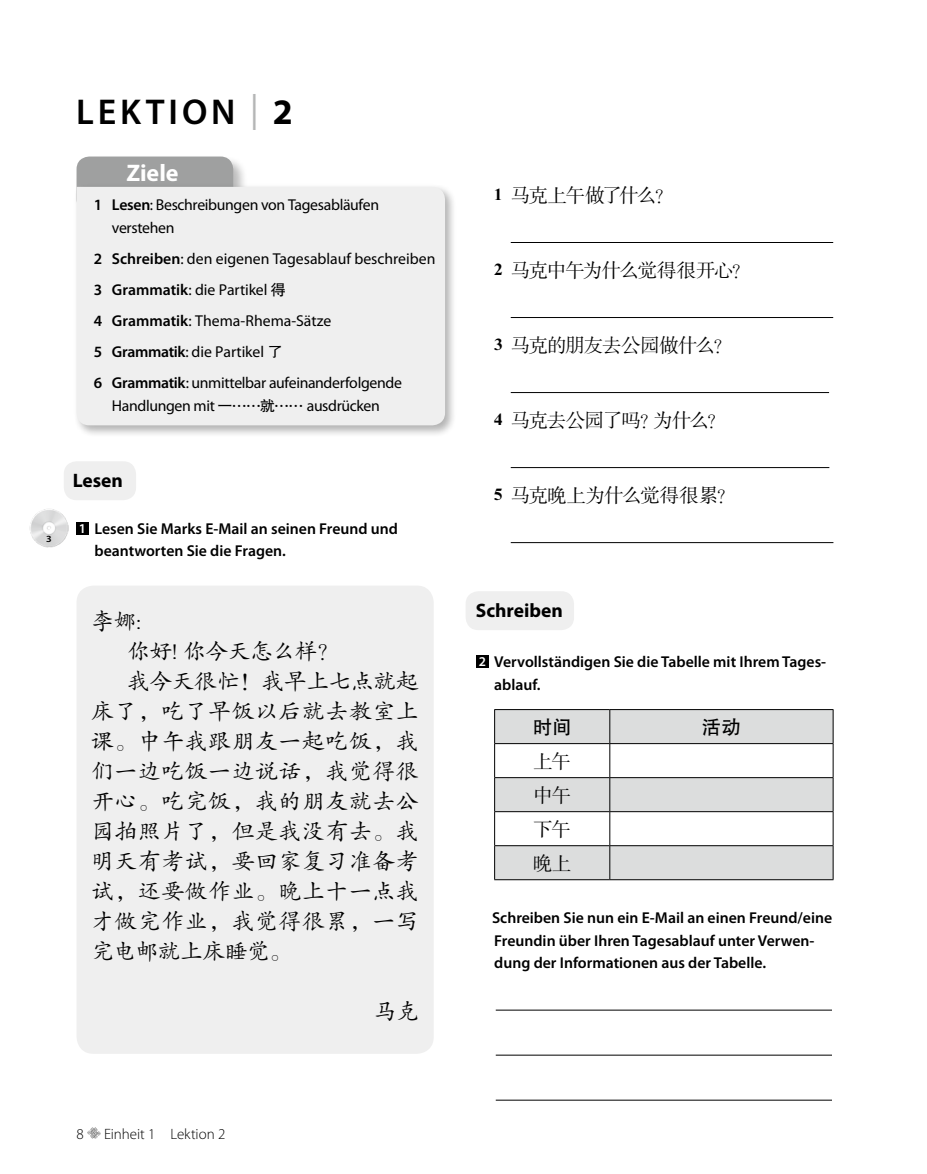
<style>
.page{position:relative;width:927px;height:1174px;background:#fff}
.page>*{position:absolute;margin:0;border:0;box-sizing:border-box;transform-origin:0 0}
.t1{font:600 36px "Myriad Pro";letter-spacing:.11em;color:#000}
.t2{font:700 24px "Myriad Pro";letter-spacing:-.005em;color:#fff}
.t3{font:22.5px "FZKTK GBK1 0";letter-spacing:.04em;color:#000}
.t4{font:22.5px "FZKTK GBK1 0";letter-spacing:-.01em;color:#000}
.t5{font:22.5px "FZKTK GBK1 0";letter-spacing:-.005em;color:#000}
.t6{font:19.5px/34px "FZSSK GBK1 0";letter-spacing:-.05em;color:#000;text-align:justify}
.t7{font:700 19.5px "Myriad Pro";color:#000}
.t8{font:19.5px "FZSSK GBK1 0";letter-spacing:-.08em;color:#000}
.t9{font:19.5px "FZHTK GBK1 0";color:#000}
.t10{font:15.75px/31px "Myriad Pro";letter-spacing:-.02em;color:#000}
.t11{font:600 15.75px/22.5px "Myriad Pro";color:#000}
.t12{font:300 15px "Myriad Pro";letter-spacing:-.005em;color:#000}
.t13{font:600 9.45px "Myriad Pro";color:#000;scale:1.11 1}
.s1{font-weight:400;color:#b5b6b6}
.s2{font-weight:700}
.s3{font-weight:600}
.s4{font-family:"FZHTK GBK1 0";font-size:15px}
.s5{font-size:13.5px;color:#fff}
.s6{font-family:"Times New Roman MT Std";font-weight:700;font-size:16.5px}
</style>
<div class="page">
<hr style="left:496px;top:1009px;width:336px;height:1px;background:#000">
<hr style="left:496px;top:1054px;width:336px;height:1px;background:#000">
<hr style="left:496px;top:1099px;width:336px;height:1px;background:#000">
<div style="left:476px;top:656px;width:12px;height:12px;background:#000"></div>
<svg style="left:495px;top:710px;width:338px;height:169px;fill:#dcdddd"></svg>
<hr style="left:494px;top:709px;width:116px;height:1px;background:#000">
<hr style="left:494px;top:710px;width:1px;height:33px;background:#000">
<hr style="left:610px;top:709px;width:223px;height:1px;background:#000">
<hr style="left:609px;top:710px;width:1px;height:33px;background:#000">
<hr style="left:833px;top:710px;width:1px;height:33px;background:#000">
<hr style="left:494px;top:743px;width:116px;height:1px;background:#000">
<hr style="left:494px;top:744px;width:1px;height:33px;background:#000">
<hr style="left:610px;top:743px;width:223px;height:1px;background:#000">
<hr style="left:609px;top:744px;width:1px;height:33px;background:#000">
<hr style="left:833px;top:744px;width:1px;height:33px;background:#000">
<hr style="left:494px;top:777px;width:116px;height:1px;background:#000">
<hr style="left:494px;top:778px;width:1px;height:33px;background:#000">
<hr style="left:610px;top:777px;width:223px;height:1px;background:#000">
<hr style="left:609px;top:778px;width:1px;height:33px;background:#000">
<hr style="left:833px;top:778px;width:1px;height:33px;background:#000">
<hr style="left:494px;top:811px;width:116px;height:1px;background:#000">
<hr style="left:494px;top:812px;width:1px;height:33px;background:#000">
<hr style="left:610px;top:811px;width:223px;height:1px;background:#000">
<hr style="left:609px;top:812px;width:1px;height:33px;background:#000">
<hr style="left:833px;top:812px;width:1px;height:33px;background:#000">
<hr style="left:494px;top:845px;width:116px;height:1px;background:#000">
<hr style="left:494px;top:846px;width:1px;height:33px;background:#000">
<hr style="left:610px;top:845px;width:223px;height:1px;background:#000">
<hr style="left:609px;top:846px;width:1px;height:33px;background:#000">
<hr style="left:833px;top:846px;width:1px;height:33px;background:#000">
<hr style="left:494px;top:879px;width:116px;height:1px;background:#000">
<hr style="left:610px;top:879px;width:223px;height:1px;background:#000">
<div style="left:75px;top:155px;width:173px;height:72px;background:#000;opacity:.27"></div>
<div style="left:77px;top:156px;width:156px;height:56px;background:#9fa0a0;border-radius:13px"></div>
<div style="left:73px;top:183px;width:384px;height:254px;background:#000;opacity:.3"></div>
<div style="left:77px;top:187px;width:368px;height:238px;background:#efefef"></div>
<div style="left:77px;top:522px;width:12px;height:12px;background:#000"></div>
<div style="left:64px;top:461px;width:72px;height:39px;background:#efefef;border-radius:13px"></div>
<div style="left:466px;top:591px;width:108px;height:39px;background:#efefef;border-radius:13px"></div>
<div style="left:77px;top:585px;width:357px;height:468px;background:#efefef;border-radius:17px"></div>
<img style="left:30px;top:509px;width:38px;height:38px">
<hr style="left:511px;top:242px;width:322px;height:1px;background:#000">
<hr style="left:511px;top:317px;width:322px;height:1px;background:#000">
<hr style="left:511px;top:392px;width:318px;height:1px;background:#000">
<hr style="left:511px;top:467px;width:318px;height:1px;background:#000">
<hr style="left:511px;top:542px;width:322px;height:1px;background:#000">
<svg style="left:87px;top:1127px;width:14px;height:12px"></svg>
<h1 class="t1" style="left:76px;top:89px;width:218px">LEKTION <span class="s1">|</span> <span class="s2">2</span></h1>
<h2 class="t2" style="left:127px;top:157px;width:53px">Ziele</h2>
<p class="t10" style="left:112px;top:194px;width:269px;line-height:22.5px;text-indent:-18px"><span class="s3">1 Lesen</span>: Beschreibungen von Tagesabläufen verstehen</p>
<p class="t10" style="left:94px;top:243px;width:343px"><span class="s3">2 Schreiben</span>: den eigenen Tagesablauf beschreiben <span class="s3">3 Grammatik</span>: die Partikel <span class="s4">得<br></span><span class="s3">4 Grammatik</span>: Thema-Rhema-Sätze<br><span class="s3">5 Grammatik</span>: die Partikel <span class="s4">了<br></span><span class="s3">6 Grammatik</span>: unmittelbar aufeinanderfolgende</p>
<p class="t10" style="left:112px;top:389px;width:269px">Handlungen mit <span class="s4">一……就……</span> ausdrücken</p>
<p class="t13" style="left:46px;top:532px;width:7px">3</p>
<p class="t7" style="left:73px;top:468px;width:52px">Lesen</p>
<p class="t11" style="left:95px;top:516px;width:305px;text-indent:-16px"><span class="s5">1</span> Lesen Sie Marks E-Mail an seinen Freund und beantworten Sie die Fragen.</p>
<h3 class="t3" style="left:91px;top:610px;width:52px">李娜:</h3>
<h3 class="t4" style="left:127px;top:640px;width:214px">你好! 你今天怎么样？</h3>
<h3 class="t5" style="left:127px;top:670px;width:293px">我今天很忙！我早上七点就起</h3>
<h3 class="t3" style="left:91px;top:700px;width:329px">床了，吃了早饭以后就去教室上</h3>
<h3 class="t3" style="left:91px;top:730px;width:329px">课。中午我跟朋友一起吃饭，我</h3>
<h3 class="t3" style="left:91px;top:760px;width:329px">们一边吃饭一边说话，我觉得很</h3>
<h3 class="t3" style="left:91px;top:790px;width:329px">开心。吃完饭，我的朋友就去公</h3>
<h3 class="t3" style="left:91px;top:820px;width:329px">园拍照片了，但是我没有去。我</h3>
<h3 class="t3" style="left:91px;top:850px;width:329px">明天有考试，要回家复习准备考</h3>
<h3 class="t3" style="left:91px;top:880px;width:329px">试，还要做作业。晚上十一点我</h3>
<h3 class="t3" style="left:91px;top:910px;width:329px">才做完作业，我觉得很累，一写</h3>
<h3 class="t4" style="left:91px;top:940px;width:202px">完电邮就上床睡觉。</h3>
<h3 class="t3" style="left:374px;top:1000px;width:46px">马克</h3>
<p class="t8" style="left:494px;top:185px;width:181px"><span class="s6">1</span> 马克上午做了什么？</p>
<p class="t6" style="left:494px;top:254px;width:258px"><span class="s6">2</span> 马克中午为什么觉得很开心？</p>
<p class="t6" style="left:494px;top:329px;width:240px"><span class="s6">3</span> 马克的朋友去公园做什么？</p>
<p class="t6" style="left:494px;top:404px;width:234px"><span class="s6">4</span> 马克去公园了吗？为什么？</p>
<p class="t6" style="left:494px;top:479px;width:243px"><span class="s6">5</span> 马克晚上为什么觉得很累？</p>
<p class="t7" style="left:476px;top:598px;width:88px">Schreiben</p>
<p class="t11" style="left:494px;top:650px;width:333px;text-indent:-16px"><span class="s5">2</span> Vervollständigen Sie die Tabelle mit Ihrem Tages&shy;ablauf.</p>
<p class="t9" style="left:533px;top:716px;width:40px">时间</p>
<p class="t9" style="left:702px;top:716px;width:40px">活动</p>
<p class="t6" style="left:533px;top:745px;width:41px">上午中午下午晚上</p>
<p class="t11" style="left:492px;top:906px;width:342px">Schreiben Sie nun ein E-Mail an einen Freund/eine<br>Freundin über Ihren Tagesablauf unter Verwen&shy;dung der Informationen aus der Tabelle.</p>
<p class="t12" style="left:77px;top:1124px;width:9px">8</p>
<p class="t12" style="left:104px;top:1124px;width:123px">Einheit 1 Lektion 2</p>
</div>
